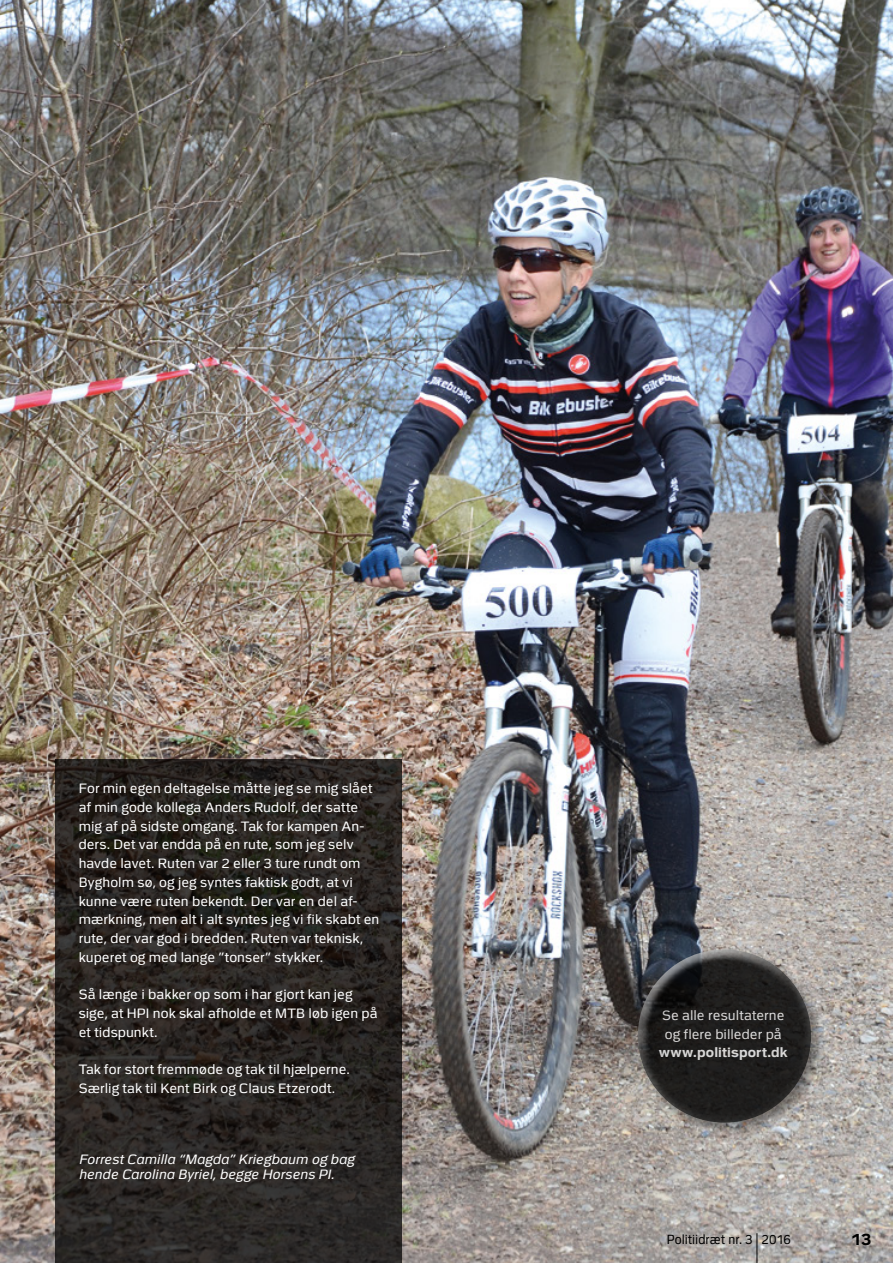
<style>
.page{position:relative;width:893px;height:1263px;background:#fff}
.page>*{position:absolute;margin:0;border:0;box-sizing:border-box;transform-origin:0 0}
.t1{font:700 16.5px "Politi";color:#000}
.t2{font:13.5px/18.8px "Politi";letter-spacing:.005em;color:#fff}
.t3{font:italic 13.5px/15px "Politi";letter-spacing:.01em;color:#fff}
.t4{font:700 13.5px "Politi";letter-spacing:.01em;color:#fff}
.t5{font:13.2px "Politi";letter-spacing:.005em;color:#000;scale:.91 1}
</style>
<div class="page">
<img style="left:0;top:0;width:893px;height:1263px">
<hr style="left:757px;top:1233px;width:1px;height:30px;background:#000">
<svg style="left:55px;top:759px;width:347px;height:504px;background:#282421"></svg>
<div style="left:636px;top:947px;width:189px;height:190px;background:#000;opacity:.36"></div>
<div style="left:637px;top:948px;width:169px;height:135px;background:#fff;opacity:.75"></div>
<div style="left:639px;top:976px;width:173px;height:148px;background:#000;opacity:.75"></div>
<p class="t2" style="left:79px;top:779px;width:302px">For min egen deltagelse måtte jeg se mig slået af min gode kollega Anders Rudolf, der satte mig af på sidste omgang. Tak for kampen An&shy;ders. Det var endda på en rute, som jeg selv havde lavet. Ruten var 2 eller 3 ture rundt om Bygholm sø, og jeg syntes faktisk godt, at vi kunne være ruten bekendt. Der var en del af&shy;mærkning, men alt i alt syntes jeg vi fik skabt en rute, der var god i bredden. Ruten var teknisk, kuperet og med lange ”tonser” stykker.</p>
<p class="t2" style="left:79px;top:985px;width:300px">Så længe i bakker op som i har gjort kan jeg sige, at HPI nok skal afholde et MTB løb igen på et tidspunkt.</p>
<p class="t2" style="left:79px;top:1060px;width:271px">Tak for stort fremmøde og tak til hjælperne.<br>Særlig tak til Kent Birk og Claus Etzerodt.</p>
<p class="t3" style="left:79px;top:1152px;width:277px">Forrest Camilla “Magda” Kriegbaum og bag hende Carolina Byriel, begge Horsens PI.</p>
<p class="t2" style="left:662px;top:1006px;width:124px">Se alle resultaterne og flere billeder på</p>
<p class="t4" style="left:659px;top:1045px;width:130px">www.politisport.dk</p>
<p class="t5" style="left:667px;top:1232px;width:138px">Politiidræt nr. 3 2016</p>
<p class="t1" style="left:851px;top:1230px;width:22px">13</p>
</div>
